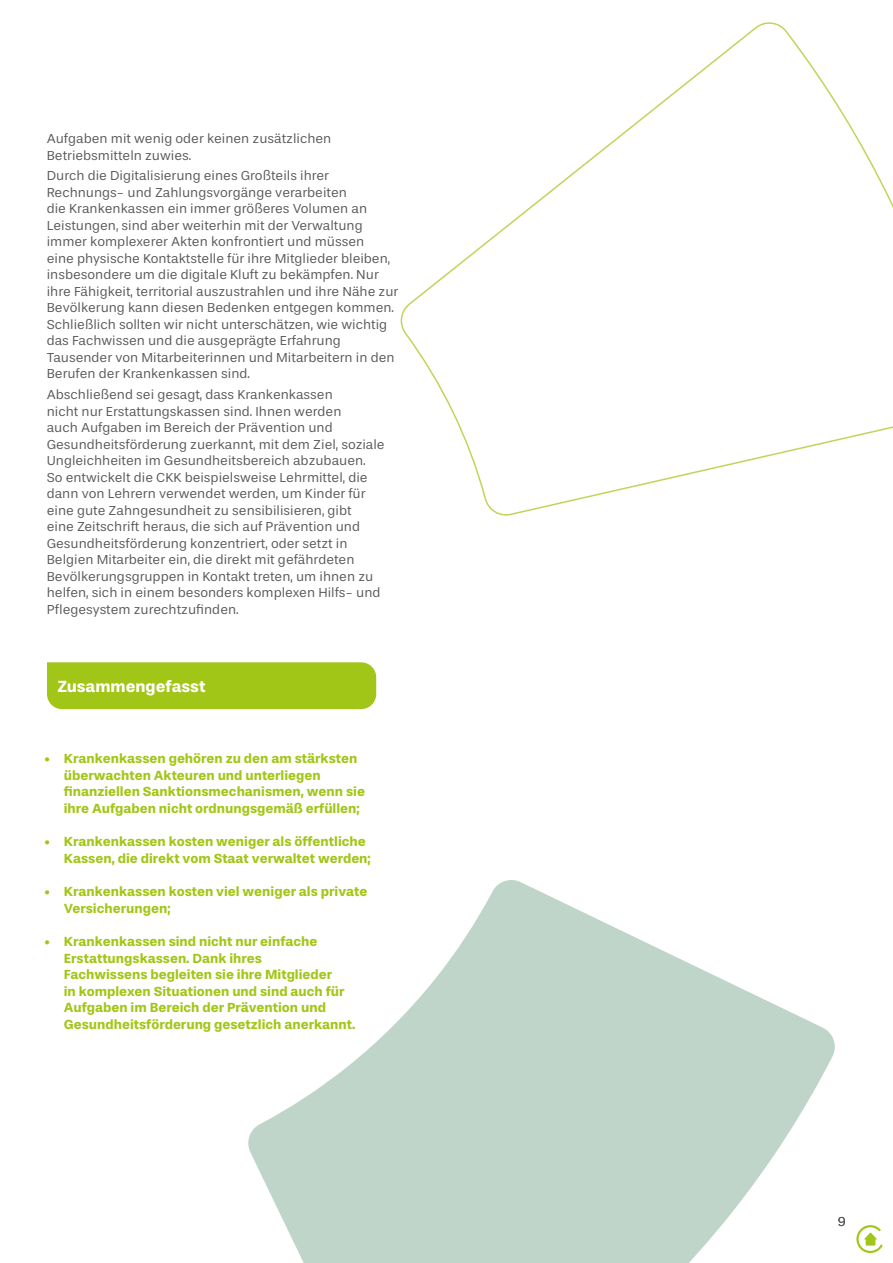
<style>
.page{position:relative;width:893px;height:1263px;background:#fff}
.page>*{position:absolute;margin:0;border:0;box-sizing:border-box;transform-origin:0 0}
.t1{font:700 16.5px "Stevie Sans";color:#fff}
.t2{font:13.5px/16.5px "Stevie Sans";color:#575756}
.t3{font:700 13.5px/16.5px "Stevie Sans";color:#a2c617}
</style>
<div class="page">
<svg style="left:856px;top:1225px;width:27px;height:28px"></svg>
<svg style="left:248px;top:880px;width:587px;height:383px;fill:#c0d5c9"></svg>
<div style="left:47px;top:662px;width:329px;height:47px;background:#a2c617"></div>
<svg style="left:400px;top:22px;width:493px;height:494px"></svg>
<p class="t2" style="left:47px;top:130px;width:286px">Aufgaben mit wenig oder keinen zusätzlichen<br>Betriebsmitteln zuwies.</p>
<p class="t2" style="left:47px;top:168px;width:353px">Durch die Digitalisierung eines Großteils ihrer Rechnungs- und Zahlungsvorgänge verarbeiten<br>die Krankenkassen ein immer größeres Volumen an Leistungen, sind aber weiterhin mit der Verwaltung immer komplexerer Akten konfrontiert und müssen<br>eine physische Kontaktstelle für ihre Mitglieder bleiben, insbesondere um die digitale Kluft zu bekämpfen. Nur ihre Fähigkeit, territorial auszustrahlen und ihre Nähe zur Bevölkerung kann diesen Bedenken entgegen kommen.<br>Schließlich sollten wir nicht unterschätzen, wie wichtig das Fachwissen und die ausgeprägte Erfahrung Tausender von Mitarbeiterinnen und Mitarbeitern in den Berufen der Krankenkassen sind.</p>
<p class="t2" style="left:47px;top:386px;width:339px">Abschließend sei gesagt, dass Krankenkassen<br>nicht nur Erstattungskassen sind. Ihnen werden<br>auch Aufgaben im Bereich der Prävention und Gesundheitsförderung zuerkannt, mit dem Ziel, soziale Ungleichheiten im Gesundheitsbereich abzubauen.<br>So entwickelt die CKK beispielsweise Lehrmittel, die dann von Lehrern verwendet werden, um Kinder für eine gute Zahngesundheit zu sensibilisieren, gibt<br>eine Zeitschrift heraus, die sich auf Prävention und Gesundheitsförderung konzentriert, oder setzt in Belgien Mitarbeiter ein, die direkt mit gefährdeten Bevölkerungsgruppen in Kontakt treten, um ihnen zu helfen, sich in einem besonders komplexen Hilfs- und Pflegesystem zurechtzufinden.</p>
<p class="t1" style="left:57px;top:676px;width:149px">Zusammengefasst</p>
<p class="t3" style="left:64px;top:750px;width:303px;text-indent:-19px">• Krankenkassen gehören zu den am stärksten überwachten Akteuren und unterliegen finanziellen Sanktionsmechanismen, wenn sie ihre Aufgaben nicht ordnungsgemäß erfüllen;</p>
<p class="t3" style="left:64px;top:833px;width:309px;text-indent:-19px">• Krankenkassen kosten weniger als öffentliche<br>Kassen, die direkt vom Staat verwaltet werden;</p>
<p class="t3" style="left:64px;top:883px;width:305px;text-indent:-19px">• Krankenkassen kosten viel weniger als private<br>Versicherungen;</p>
<p class="t3" style="left:64px;top:933px;width:293px;text-indent:-19px">• Krankenkassen sind nicht nur einfache Erstattungskassen. Dank ihres<br>Fachwissens begleiten sie ihre Mitglieder<br>in komplexen Situationen und sind auch für Aufgaben im Bereich der Prävention und Gesundheitsförderung gesetzlich anerkannt.</p>
<p class="t2" style="left:838px;top:1213px;width:10px">9</p>
</div>
